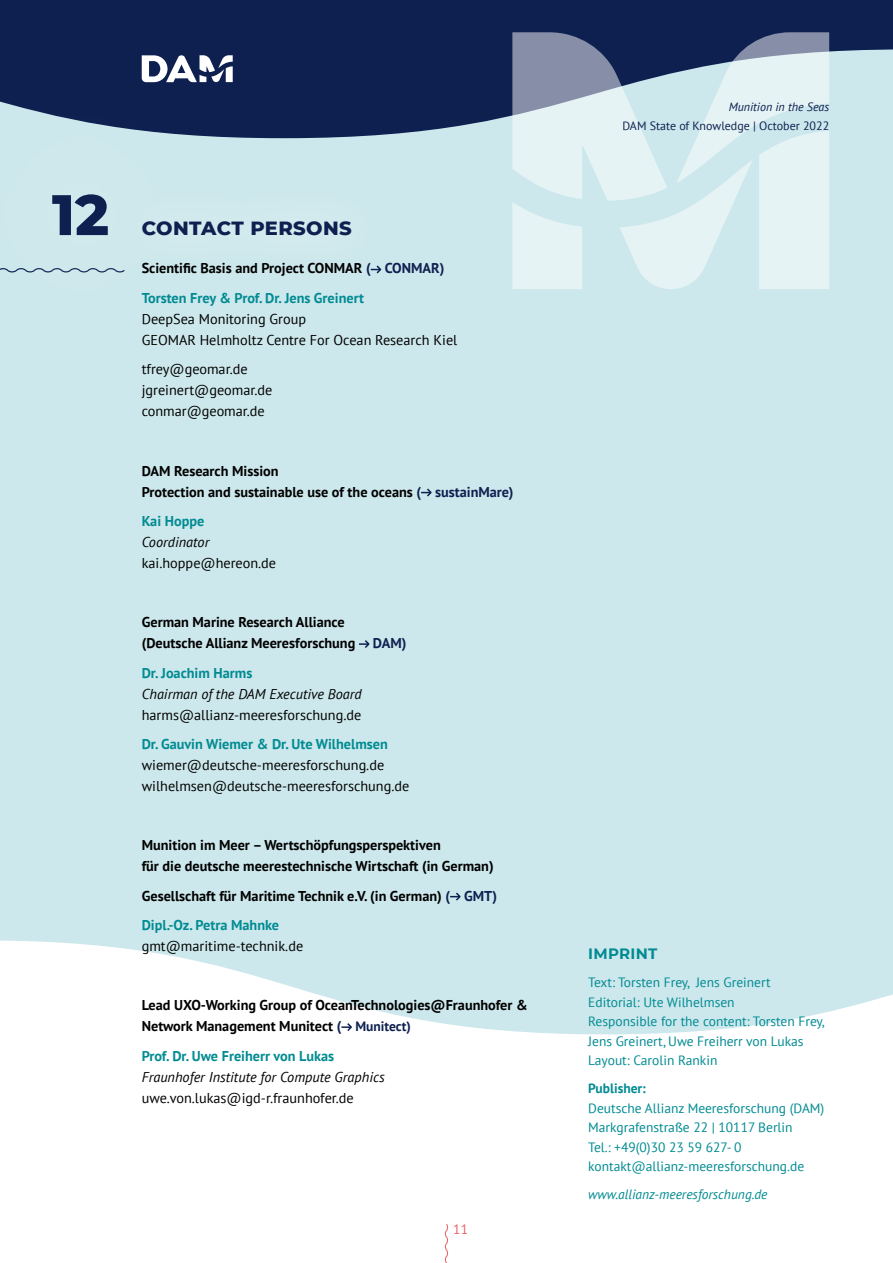
<style>
.page{position:relative;width:893px;height:1263px;background:#fff}
.page>*{position:absolute;margin:0;border:0;box-sizing:border-box;transform-origin:0 0}
.t1{font:800 57px "Montserrat";color:#0e2050}
.t2{font:800 19.5px "Montserrat";letter-spacing:.02em;color:#0e2050}
.t3{font:700 15px "Montserrat";letter-spacing:.02em;color:#008b92}
.t4{font:700 14.25px/21px "PT Sans";color:#000}
.t5{font:14.25px/21px "PT Sans";color:#000}
.t6{font:700 14.25px/29.5px "PT Sans";color:#008b92}
.t7{font:italic 14.25px "PT Sans";color:#000}
.t8{font:13.5px/19.5px "PT Sans";color:#008b92}
.t9{font:italic 13.5px "PT Sans";color:#008b92}
.t10{font:700 13.5px "PT Sans";color:#008b92}
.t11{font:13.5px "PT Sans";color:#ec5f65}
.t12{font:12px "PT Sans";color:#0e2050}
.t13{font:italic 12px "PT Sans";color:#0e2050}
.s1{color:#000}
.s2{color:#0e2050}
.s3{color:#008b92}
.s4{font-size:13.5px;color:#0e2050}
</style>
<div class="page">
<div style="left:0;top:138px;width:893px;height:896px;background:#cde8ec"></div>
<svg style="left:0;top:0;width:893px;height:138px;fill:#0e2050"></svg>
<svg style="left:142px;top:55px;width:91px;height:27px"></svg>
<svg style="left:445px;top:1224px;width:3px;height:39px"></svg>
<svg style="left:512px;top:32px;width:317px;height:257px;fill:#e5f3f5"></svg>
<div style="left:0;top:93px;width:206px;height:244px;background:#fff;opacity:.75"></div>
<div style="left:110px;top:186px;width:274px;height:84px;background:#cfe8ec"></div>
<svg style="left:371px;top:265px;width:12px;height:10px"></svg>
<svg style="left:421px;top:487px;width:12px;height:11px"></svg>
<svg style="left:359px;top:638px;width:12px;height:12px"></svg>
<svg style="left:450px;top:891px;width:12px;height:11px"></svg>
<svg style="left:341px;top:1021px;width:12px;height:12px"></svg>
<h1 class="t1" style="left:52px;top:173px;width:59px">12</h1>
<h2 class="t2" style="left:142px;top:214px;width:212px">CONTACT PERSONS</h2>
<p class="t6" style="left:142px;top:253px;width:304px"><span class="s1">Scientific Basis and Project CONMAR</span> <span class="s2">( CONMAR)<br></span>Torsten Frey &amp; Prof. Dr. Jens Greinert</p>
<p class="t5" style="left:142px;top:308px;width:317px">DeepSea Monitoring Group<br>GEOMAR Helmholtz Centre For Ocean Research Kiel</p>
<p class="t5" style="left:142px;top:359px;width:132px">tfrey@geomar.de jgreinert@geomar.de conmar@geomar.de</p>
<p class="t4" style="left:142px;top:460px;width:373px">DAM Research Mission<br>Protection and sustainable use of the oceans <span class="s2">( sustainMare)</span></p>
<p class="t6" style="left:142px;top:506px;width:64px">Kai Hoppe</p>
<p class="t7" style="left:142px;top:533px;width:69px">Coordinator</p>
<p class="t5" style="left:142px;top:552px;width:136px">kai.hoppe@hereon.de</p>
<p class="t4" style="left:142px;top:611px;width:266px">German Marine Research Alliance (Deutsche Allianz Meeresforschung <span class="s2">DAM)</span></p>
<p class="t6" style="left:142px;top:657px;width:112px">Dr. Joachim Harms</p>
<p class="t7" style="left:142px;top:684px;width:221px">Chairman of the DAM Executive Board</p>
<p class="t5" style="left:142px;top:704px;width:221px">harms@allianz-meeresforschung.de</p>
<p class="t6" style="left:142px;top:729px;width:248px">Dr. Gauvin Wiemer &amp; Dr. Ute Wilhelmsen</p>
<p class="t5" style="left:142px;top:754px;width:269px">wiemer@deutsche-meeresforschung.de wilhelmsen@deutsche-meeresforschung.de</p>
<p class="t4" style="left:142px;top:834px;width:353px">Munition im Meer – Wertschöpfungsperspektiven<br>für die deutsche meerestechnische Wirtschaft (in German)</p>
<p class="t4" style="left:142px;top:880px;width:357px;line-height:29.5px">Gesellschaft für Maritime Technik e.V. (in German) <span class="s2">( GMT)<br></span><span class="s3">Dipl.-Oz. Petra Mahnke</span></p>
<p class="t5" style="left:142px;top:935px;width:163px">gmt@maritime-technik.de</p>
<p class="t4" style="left:142px;top:994px;width:387px">Lead UXO-Working Group of OceanTechnologies@Fraunhofer &amp;<br>Network Management Munitect <span class="s2">(</span> <span class="s4">Munitect)</span></p>
<p class="t6" style="left:142px;top:1040px;width:194px">Prof. Dr. Uwe Freiherr von Lukas</p>
<p class="t7" style="left:142px;top:1067px;width:244px">Fraunhofer Institute for Compute Graphics</p>
<p class="t5" style="left:142px;top:1087px;width:214px">uwe.von.lukas@igd-r.fraunhofer.de</p>
<p class="t11" style="left:453px;top:1221px;width:16px">11</p>
<p class="t13" style="left:729px;top:99px;width:102px">Munition in the Seas</p>
<p class="t12" style="left:622px;top:118px;width:208px">DAM State of Knowledge | October 2022</p>
<p class="t3" style="left:588px;top:943px;width:71px">IMPRINT</p>
<p class="t8" style="left:588px;top:972px;width:238px">Text: Torsten Frey, Jens Greinert Editorial: Ute Wilhelmsen<br>Responsible for the content: Torsten Frey, Jens Greinert, Uwe Freiherr von Lukas Layout: Carolin Rankin</p>
<p class="t10" style="left:588px;top:1079px;width:59px">Publisher:</p>
<p class="t8" style="left:588px;top:1098px;width:238px">Deutsche Allianz Meeresforschung (DAM)<br>Markgrafenstraße 22 | 10117 Berlin<br>Tel.: +49(0)30 23 59 627- 0 kontakt@allianz-meeresforschung.de</p>
<p class="t9" style="left:588px;top:1186px;width:181px">www.allianz-meeresforschung.de</p>
</div>
